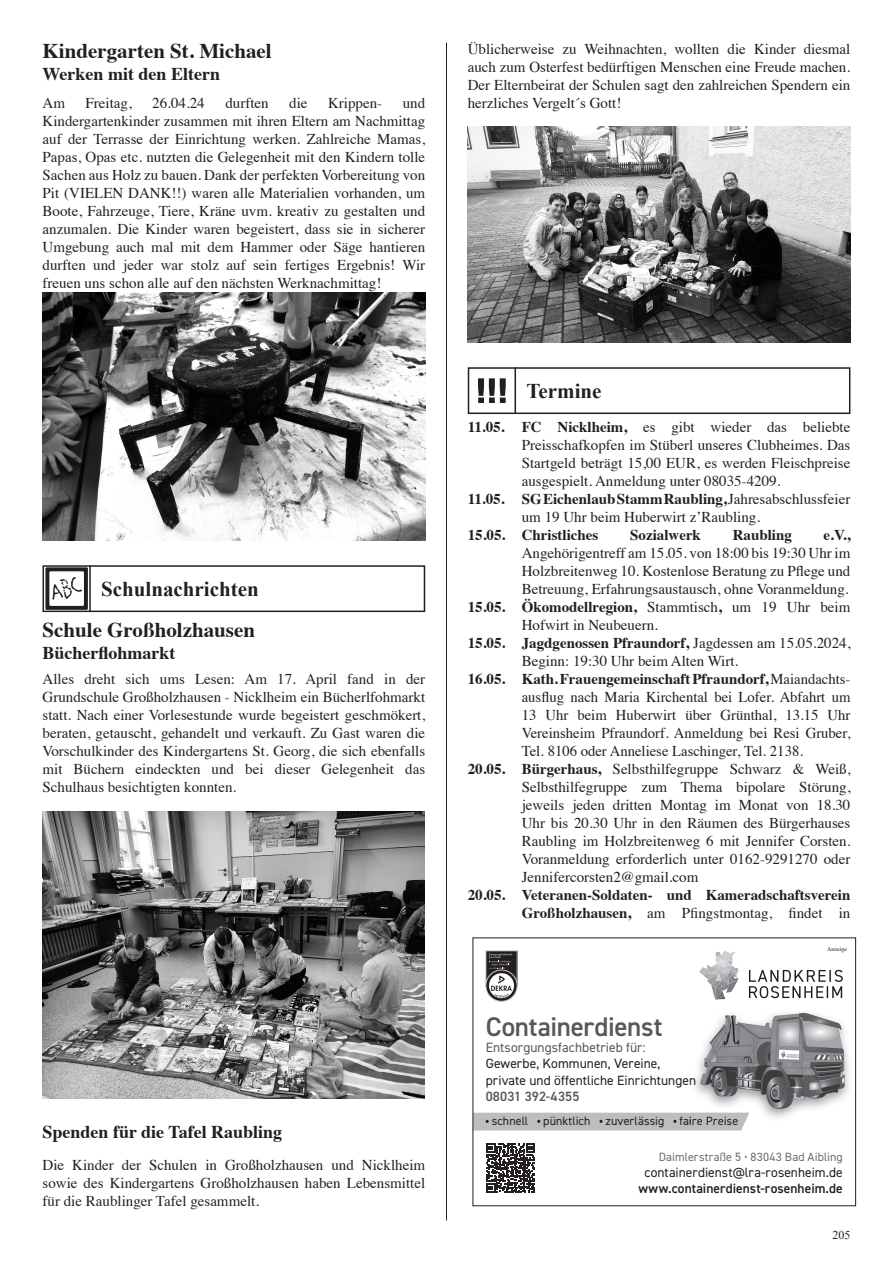
<style>
.page{position:relative;width:893px;height:1263px;background:#fff}
.page>*{position:absolute;margin:0;border:0;box-sizing:border-box;transform-origin:0 0}
.t1{font:600 27px "DIN2014";letter-spacing:-.01em;color:#57585a}
.t2{font:700 21px "Times";color:#231f20}
.t3{font:700 21px "Times New Roman";color:#231f20}
.t4{font:700 18px "Times";color:#231f20}
.t5{font:15px/18px "Times";color:#231f20;text-align:justify}
.t6{font:700 15px/18px "Times";color:#231f20;text-align:right}
.t7{font:13.5px/16.2px "DIN2014";color:#231f20}
.t8{font:600 13.5px "DIN2014";letter-spacing:.005em;color:#231f20}
.t9{font:13.5px "DIN2014";letter-spacing:.005em;color:#57585a}
.t10{font:600 13.5px "DIN2014";letter-spacing:.015em;color:#57585a}
.t11{font:12px "DIN2014";letter-spacing:.005em;color:#231f20}
.t12{font:12px "DIN2014";letter-spacing:.01em;color:#6c6d70}
.t13{font:12px "Times New Roman";color:#231f20}
.t14{font:6px "Times";color:#231f20}
.s1{font-weight:700}
.s2{font-weight:400}
</style>
<div class="page">
<hr style="left:446px;top:43px;width:1px;height:1177px;background:#231f20">
<img style="left:43px;top:292px;width:382px;height:248px">
<div style="left:43px;top:565px;width:382px;height:47px;border:2px solid #231f20"></div>
<hr style="left:89px;top:565px;width:2px;height:47px;background:#231f20">
<div style="left:45px;top:567px;width:43px;height:43px;background:#231f20"></div>
<div style="left:49px;top:571px;width:35px;height:35px;background:#fff"></div>
<svg style="left:52px;top:577px;width:30px;height:23px"></svg>
<img style="left:43px;top:811px;width:382px;height:287px">
<img style="left:468px;top:127px;width:382px;height:215px">
<div style="left:468px;top:367px;width:382px;height:47px;border:2px solid #231f20"></div>
<hr style="left:514px;top:367px;width:2px;height:47px;background:#231f20">
<svg style="left:478px;top:378px;width:28px;height:25px"></svg>
<div style="left:474px;top:1113px;width:272px;height:17px;background:#bcbdc0"></div>
<svg style="left:486px;top:1143px;width:49px;height:50px"></svg>
<svg style="left:699px;top:951px;width:39px;height:48px"></svg>
<svg style="left:749px;top:970px;width:94px;height:28px"></svg>
<svg style="left:486px;top:970px;width:31px;height:31px"></svg>
<div style="left:486px;top:970px;width:31px;height:31px;border:1px solid #c7c8ca;border-radius:50%"></div>
<svg style="left:486px;top:951px;width:31px;height:47px"></svg>
<img style="left:691px;top:1012px;width:122px;height:106px">
<img style="left:691px;top:1113px;width:58px;height:8px">
<img style="left:691px;top:1117px;width:47px;height:4px">
<img style="left:692px;top:1014px;width:157px;height:97px">
<h2 class="t2" style="left:43px;top:31px;width:231px">Kindergarten St. Michael</h2>
<p class="t4" style="left:43px;top:57px;width:179px">Werken mit den Eltern</p>
<p class="t5" style="left:43px;top:93px;width:24px">Am</p>
<p class="t5" style="left:86px;top:93px;width:48px">Freitag,</p>
<p class="t5" style="left:152px;top:93px;width:54px">26.04.24</p>
<p class="t5" style="left:225px;top:93px;width:45px">durften</p>
<p class="t5" style="left:289px;top:93px;width:20px">die</p>
<p class="t5" style="left:328px;top:93px;width:56px">Krippen-</p>
<p class="t5" style="left:43px;top:93px;width:384px;text-indent:360px">und Kindergartenkinder zusammen mit ihren Eltern am Nachmittag auf der Terrasse der Einrichtung werken. Zahlreiche Mamas, Papas, Opas etc. nutzten die Gelegenheit mit den Kindern tolle Sachen aus Holz zu bauen. Dank der perfekten Vorbereitung von Pit (VIELEN DANK!!) waren alle Materialien vorhanden, um Boote, Fahrzeuge, Tiere, Kräne uvm. kreativ zu gestalten und anzumalen. Die Kinder waren begeistert, dass sie in sicherer Umgebung auch mal mit dem Hammer oder Säge hantieren durften und jeder war stolz auf sein fertiges Ergebnis! Wir freuen uns schon alle auf den nächsten Werknachmittag!</p>
<h2 class="t3" style="left:101px;top:574px;width:159px">Schulnachrichten</h2>
<h2 class="t2" style="left:43px;top:610px;width:214px">Schule Großholzhausen</h2>
<p class="t4" style="left:43px;top:635px;width:135px">Bücherflohmarkt</p>
<p class="t5" style="left:43px;top:669px;width:384px">Alles dreht sich ums Lesen: Am 17. April fand in der Grundschule Großholzhausen - Nicklheim ein Bücherlfohmarkt statt. Nach einer Vorlesestunde wurde begeistert geschmökert, beraten, getauscht, gehandelt und verkauft. Zu Gast waren die Vorschulkinder des Kindergartens St. Georg, die sich ebenfalls mit Büchern eindeckten und bei dieser Gelegenheit das Schulhaus besichtigten konnten.</p>
<p class="t4" style="left:43px;top:1114px;width:241px">Spenden für die Tafel Raubling</p>
<p class="t5" style="left:43px;top:1155px;width:384px">Die Kinder der Schulen in Großholzhausen und Nicklheim sowie des Kindergartens Großholzhausen haben Lebensmittel für die Raublinger Tafel gesammelt.</p>
<p class="t5" style="left:468px;top:39px;width:384px">Üblicherweise zu Weihnachten, wollten die Kinder diesmal auch zum Osterfest bedürftigen Menschen eine Freude machen.<br>Der Elternbeirat der Schulen sagt den zahlreichen Spendern ein herzliches Vergelt´s Gott!</p>
<h2 class="t3" style="left:526px;top:376px;width:77px">Termine</h2>
<p class="t5" style="left:468px;top:417px;width:384px"><span class="s1">11.05. FC Nicklheim,</span> es gibt wieder das beliebte</p>
<p class="t5" style="left:522px;top:435px;width:330px">Preisschafkopfen im Stüberl unseres Clubheimes. Das</p>
<p class="t5" style="left:522px;top:453px;width:330px">Startgeld beträgt 15,00 EUR, es werden Fleischpreise</p>
<p class="t5" style="left:522px;top:471px;width:260px">ausgespielt. Anmeldung unter 08035-4209.</p>
<p class="t6" style="left:468px;top:488px;width:384px">11.05. SG Eichenlaub Stamm Raubling, <span class="s2">Jahresabschlussfeier</span></p>
<p class="t5" style="left:522px;top:507px;width:240px">um 19 Uhr beim Huberwirt z’Raubling.</p>
<p class="t6" style="left:468px;top:524px;width:132px">15.05. Christliches</p>
<p class="t6" style="left:630px;top:524px;width:72px">Sozialwerk</p>
<p class="t6" style="left:733px;top:524px;width:61px">Raubling</p>
<p class="t6" style="left:824px;top:524px;width:28px">e.V.,</p>
<p class="t5" style="left:522px;top:543px;width:330px">Angehörigentreff am 15.05. von 18:00 bis 19:30 Uhr im</p>
<p class="t5" style="left:522px;top:561px;width:330px">Holzbreitenweg 10. Kostenlose Beratung zu Pflege und</p>
<p class="t5" style="left:522px;top:579px;width:328px">Betreuung, Erfahrungsaustausch, ohne Voranmeldung.</p>
<p class="t6" style="left:468px;top:596px;width:384px">15.05. Ökomodellregion, <span class="s2">Stammtisch</span>, <span class="s2">um 19 Uhr beim</span></p>
<p class="t5" style="left:522px;top:615px;width:138px">Hofwirt in Neubeuern.</p>
<p class="t6" style="left:468px;top:632px;width:384px">15.05. Jagdgenossen Pfraundorf, <span class="s2">Jagdessen am 15.05.2024,</span></p>
<p class="t5" style="left:522px;top:651px;width:218px">Beginn: 19:30 Uhr beim Alten Wirt.</p>
<p class="t6" style="left:468px;top:668px;width:384px">16.05. Kath. Frauengemeinschaft Pfraundorf,<span class="s2">Maiandachts-</span></p>
<p class="t5" style="left:522px;top:687px;width:330px">ausflug nach Maria Kirchental bei Lofer. Abfahrt um</p>
<p class="t5" style="left:522px;top:705px;width:330px">13 Uhr beim Huberwirt über Grünthal, 13.15 Uhr</p>
<p class="t5" style="left:522px;top:723px;width:330px">Vereinsheim Pfraundorf. Anmeldung bei Resi Gruber,</p>
<p class="t5" style="left:522px;top:741px;width:283px">Tel. 8106 oder Anneliese Laschinger, Tel. 2138.</p>
<p class="t5" style="left:468px;top:759px;width:384px"><span class="s1">20.05. Bürgerhaus,</span> Selbsthilfegruppe Schwarz &amp; Weiß,</p>
<p class="t5" style="left:522px;top:777px;width:330px">Selbsthilfegruppe zum Thema bipolare Störung,</p>
<p class="t5" style="left:522px;top:795px;width:330px">jeweils jeden dritten Montag im Monat von 18.30</p>
<p class="t5" style="left:522px;top:813px;width:330px">Uhr bis 20.30 Uhr in den Räumen des Bürgerhauses</p>
<p class="t5" style="left:522px;top:831px;width:330px">Raubling im Holzbreitenweg 6 mit Jennifer Corsten.</p>
<p class="t5" style="left:522px;top:849px;width:330px">Voranmeldung erforderlich unter 0162-9291270 oder</p>
<p class="t5" style="left:522px;top:867px;width:178px">Jennifercorsten2@gmail.com</p>
<p class="t6" style="left:468px;top:884px;width:384px">20.05. Veteranen-Soldaten- und Kameradschaftsverein<br>Großholzhausen, <span class="s2">am Pfingstmontag, findet in</span></p>
<h1 class="t1" style="left:486px;top:1009px;width:178px">Containerdienst</h1>
<p class="t9" style="left:486px;top:1039px;width:162px">Entsorgungsfachbetrieb für:</p>
<p class="t7" style="left:486px;top:1055px;width:212px">Gewerbe, Kommunen, Vereine, private und öffentliche Einrichtungen</p>
<p class="t10" style="left:486px;top:1087px;width:95px">08031 392-4355</p>
<p class="t14" style="left:827px;top:943px;width:21px">Anzeige</p>
<p class="t11" style="left:492px;top:1113px;width:38px">schnell</p>
<p class="t11" style="left:543px;top:1113px;width:49px">pünktlich</p>
<p class="t11" style="left:605px;top:1113px;width:60px">zuverlässig</p>
<p class="t11" style="left:679px;top:1113px;width:60px">faire Preise</p>
<p class="t12" style="left:659px;top:1149px;width:185px">Daimlerstraße 5 • 83043 Bad Aibling</p>
<p class="t7" style="left:645px;top:1164px;width:200px">containerdienst@lra-rosenheim.de</p>
<p class="t8" style="left:638px;top:1179px;width:206px">www.containerdienst-rosenheim.de</p>
<p class="t13" style="left:832px;top:1227px;width:19px">205</p>
</div>
